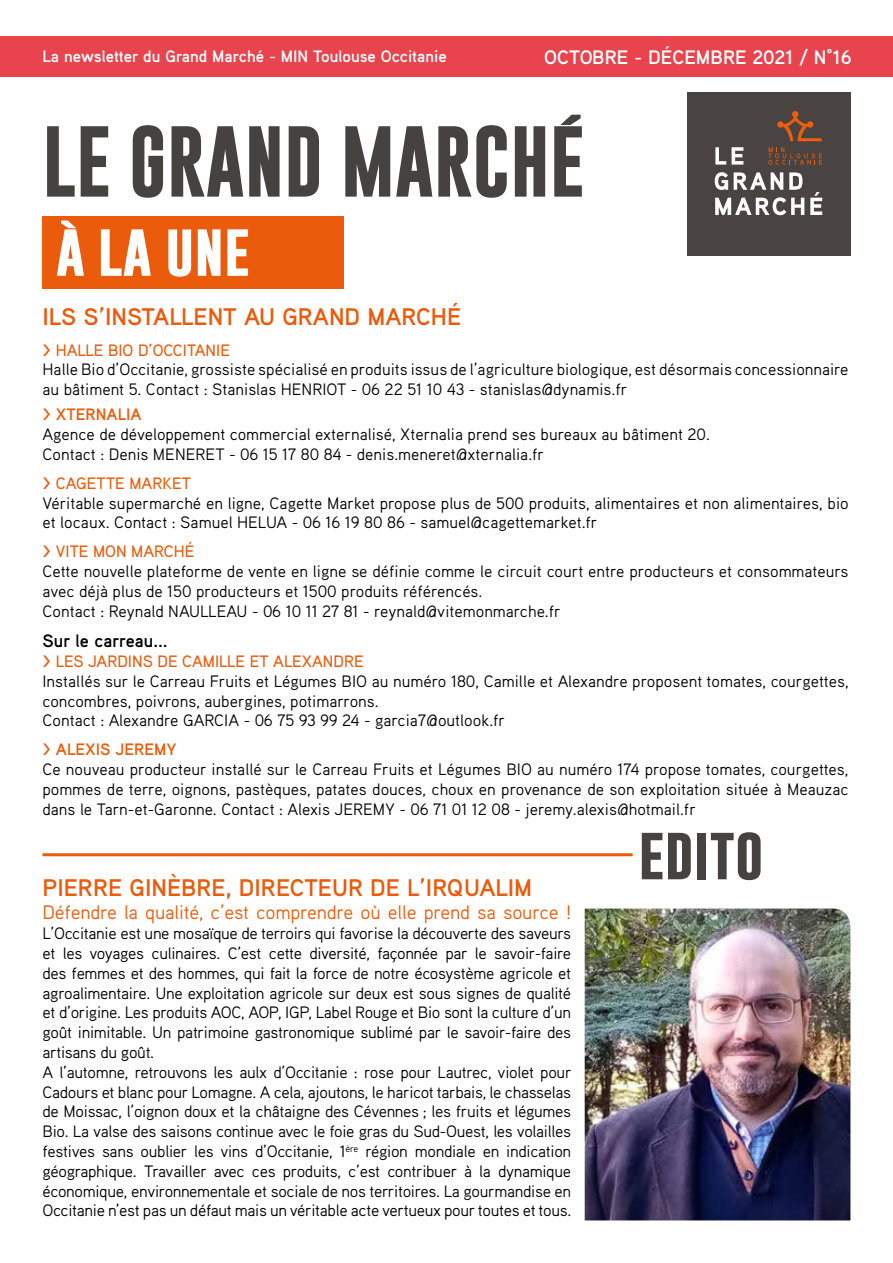
<style>
.page{position:relative;width:893px;height:1263px;background:#fff}
.page>*{position:absolute;margin:0;border:0;box-sizing:border-box;transform-origin:0 0}
.t1{font:700 72px "Gobold";color:#46423f}
.t2{font:700 54px "Gobold";color:#fff}
.t3{font:700 54px "Gobold";color:#46423f}
.t4{font:700 24px "Aaux Pro";color:#ea5b0b}
.t5{font:19.5px "Aaux Pro";letter-spacing:-.01em;color:#ea5b0b}
.t6{font:700 19.5px "Aaux Pro";color:#fff}
.t7{font:700 18px "Aaux Pro";color:#000}
.t8{font:16.5px/19.8px "Aaux Pro";letter-spacing:-.02em;color:#000}
.t9{font:16.5px/19.8px "Aaux Pro";color:#000}
.t10{font:700 16.5px "Aaux Pro";color:#fff}
.t11{font:700 16.5px "Aaux Pro";color:#ea5b0b}
.s1{font-weight:700;color:#ea5b0b}
.s2{font-weight:500;color:#ea5b0b}
</style>
<div class="page">
<div style="left:0;top:36px;width:893px;height:41px;background:#e9444e"></div>
<div style="left:687px;top:92px;width:163px;height:164px;background:#494341"></div>
<svg style="left:768px;top:147px;width:54px;height:18px"></svg>
<svg style="left:777px;top:111px;width:45px;height:30px"></svg>
<svg style="left:715px;top:147px;width:11px;height:18px"></svg>
<svg style="left:732px;top:147px;width:11px;height:18px"></svg>
<svg style="left:715px;top:172px;width:13px;height:18px"></svg>
<svg style="left:734px;top:172px;width:49px;height:18px"></svg>
<svg style="left:789px;top:172px;width:13px;height:18px"></svg>
<svg style="left:715px;top:197px;width:89px;height:18px"></svg>
<svg style="left:810px;top:192px;width:12px;height:23px"></svg>
<hr style="left:43px;top:853px;width:590px;height:3px;background:#ea5b0b">
<img style="left:585px;top:908px;width:265px;height:312px">
<div style="left:43px;top:216px;width:301px;height:72px;background:#ea5b0b"></div>
<p class="t10" style="left:43px;top:46px;width:406px">La newsletter du Grand Marché - MIN Toulouse Occitanie</p>
<p class="t6" style="left:544px;top:45px;width:309px">OCTOBRE - DÉCEMBRE 2021 / N°16</p>
<h1 class="t1" style="left:43px;top:115px;width:542px">LE GRAND MARCHÉ</h1>
<h2 class="t2" style="left:55px;top:214px;width:196px">à la une</h2>
<h3 class="t4" style="left:43px;top:301px;width:420px">ILS S’INSTALLENT AU GRAND MARCHÉ</h3>
<p class="t9" style="left:43px;top:339px;width:808px"><span class="s1">&gt;</span> <span class="s2">HALLE BIO D’OCCITANIE<br></span>Halle Bio d’Occitanie, grossiste spécialisé en produits issus de l’agriculture biologique, est désormais concessionnaire au bâtiment 5. Contact : Stanislas HENRIOT - 06 22 51 10 43 - stanislas@dynamis.fr</p>
<p class="t11" style="left:43px;top:404px;width:101px">&gt; XTERNALIA</p>
<p class="t9" style="left:43px;top:424px;width:669px">Agence de développement commercial externalisé, Xternalia prend ses bureaux au bâtiment 20.<br>Contact : Denis MENERET - 06 15 17 80 84 - denis.meneret@xternalia.fr</p>
<p class="t9" style="left:43px;top:473px;width:808px"><span class="s1">&gt;</span> <span class="s2">CAGETTE MARKET<br></span>Véritable supermarché en ligne, Cagette Market propose plus de 500 produits, alimentaires et non alimentaires, bio et locaux. Contact : Samuel HELUA - 06 16 19 80 86 - samuel@cagettemarket.fr</p>
<p class="t9" style="left:43px;top:541px;width:808px"><span class="s1">&gt;</span> <span class="s2">VITE MON MARCHÉ<br></span>Cette nouvelle plateforme de vente en ligne se définie comme le circuit court entre producteurs et consommateurs avec déjà plus de 150 producteurs et 1500 produits référencés.<br>Contact : Reynald NAULLEAU - 06 10 11 27 81 - reynald@vitemonmarche.fr</p>
<p class="t7" style="left:43px;top:629px;width:127px">Sur le carreau...</p>
<p class="t9" style="left:43px;top:651px;width:808px"><span class="s1">&gt;</span> <span class="s2">LES JARDINS DE CAMILLE ET ALEXANDRE<br></span>Installés sur le Carreau Fruits et Légumes BIO au numéro 180, Camille et Alexandre proposent tomates, courgettes, concombres, poivrons, aubergines, potimarrons.<br>Contact : Alexandre GARCIA - 06 75 93 99 24 - garcia7@outlook.fr</p>
<p class="t11" style="left:43px;top:739px;width:136px">&gt; ALEXIS JEREMY</p>
<p class="t8" style="left:43px;top:759px;width:808px;text-align:justify">Ce nouveau producteur installé sur le Carreau Fruits et Légumes BIO au numéro 174 propose tomates, courgettes, pommes de terre, oignons, pastèques, patates douces, choux en provenance de son exploitation située à Meauzac dans le Tarn-et-Garonne. Contact : Alexis JEREMY - 06 71 01 12 08 - jeremy.alexis@hotmail.fr</p>
<h3 class="t4" style="left:43px;top:872px;width:491px">PIERRE GINÈBRE, DIRECTEUR DE L’IRQUALIM</h3>
<p class="t5" style="left:43px;top:900px;width:530px">Défendre la qualité, c’est comprendre où elle prend sa source !</p>
<p class="t8" style="left:43px;top:923px;width:531px">L’Occitanie est une mosaïque de terroirs qui favorise la découverte des saveurs et les voyages culinaires. C’est cette diversité, façonnée par le savoir-faire des femmes et des hommes, qui fait la force de notre écosystème agricole et agroalimentaire. Une exploitation agricole sur deux est sous signes de qualité et d’origine. Les produits AOC, AOP, IGP, Label Rouge et Bio sont la culture d’un goût inimitable. Un patrimoine gastronomique sublimé par le savoir-faire des artisans du goût.<br>A l’automne, retrouvons les aulx d’Occitanie : rose pour Lautrec, violet pour Cadours et blanc pour Lomagne. A cela, ajoutons, le haricot tarbais, le chasselas de Moissac, l’oignon doux et la châtaigne des Cévennes ; les fruits et légumes Bio. La valse des saisons continue avec le foie gras du Sud-Ouest, les volailles festives sans oublier les vins d’Occitanie, 1<sup>ère</sup> région mondiale en indication géographique. Travailler avec ces produits, c’est contribuer à la dynamique économique, environnementale et sociale de nos territoires. La gourmandise en Occitanie n’est pas un défaut mais un véritable acte vertueux pour toutes et tous.</p>
<h2 class="t3" style="left:638px;top:818px;width:127px">edito</h2>
</div>
